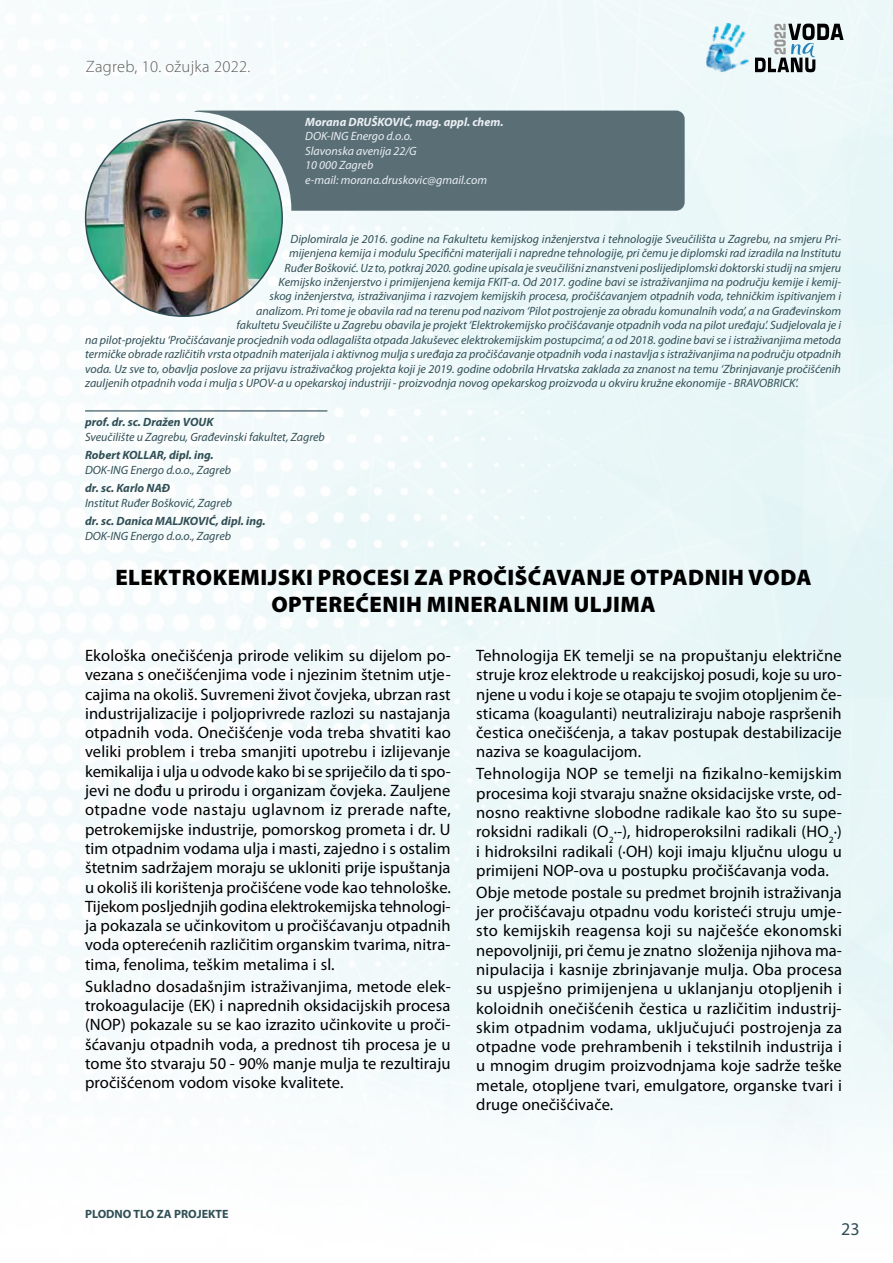
<style>
.page{position:relative;width:893px;height:1263px;background:#fff}
.page>*{position:absolute;margin:0;border:0;box-sizing:border-box;transform-origin:0 0}
.t1{font:900 22.5px/27px "Myriad Pro";letter-spacing:.02em;color:#000;text-align:center}
.t2{font:18px "Myriad Pro";color:#314f56}
.t3{font:900 16.8px "Eurostile TOT";color:#979695;scale:.73 1}
.t4{font:16.5px/19.4px "Myriad Pro";letter-spacing:.005em;color:#000;text-align:justify}
.t5{font:300 16.5px "Myriad Pro";letter-spacing:.02em;color:#5d5b59}
.t6{font:italic 12px "Myriad Pro";color:#314f56}
.t7{font:italic 700 12px "Myriad Pro";color:#314f56}
.t8{font:italic 12px/14.4px "Myriad Pro";color:#eaeff3}
.t9{font:italic 700 12px "Myriad Pro";color:#eaeff3}
.t10{font:700 12px "Myriad Pro";color:#314f56}
</style>
<div class="page">
<img style="left:1px;top:0;width:892px;height:1147px">
<img style="left:706px;top:22px;width:43px;height:50px">
<svg style="left:755px;top:24px;width:89px;height:48px;background:#b0babc"></svg>
<div style="left:194px;top:111px;width:491px;height:100px;background:#5a6e76"></div>
<hr style="left:85px;top:410px;width:242px;height:1px;background:#314f56">
<img style="left:86px;top:120px;width:196px;height:196px;border-radius:98px">
<p class="t5" style="left:86px;top:57px;width:166px">Zagreb, 10. ožujka 2022.</p>
<p class="t9" style="left:305px;top:115px;width:200px">Morana DRUŠKOVIĆ, mag. appl. chem.</p>
<p class="t8" style="left:305px;top:129px;width:183px">DOK-ING Energo d.o.o.<br>Slavonska avenija 22/G<br>10 000 Zagreb<br>e-mail: morana.druskovic@gmail.com</p>
<p class="t3" style="left:771px;top:55px;width:45px;rotate:-90deg">2022</p>
<p class="t6" style="left:291px;top:232px;width:552px">Diplomirala je 2016. godine na Fakultetu kemijskog inženjerstva i tehnologije Sveučilišta u Zagrebu, na smjeru Pri-</p>
<p class="t6" style="left:289px;top:247px;width:554px">mijenjena kemija i modulu Specifični materijali i napredne tehnologije, pri čemu je diplomski rad izradila na Institutu</p>
<p class="t6" style="left:285px;top:261px;width:558px">Ruđer Bošković. Uz to, potkraj 2020. godine upisala je sveučilišni znanstveni poslijediplomski doktorski studij na smjeru</p>
<p class="t6" style="left:279px;top:276px;width:564px">Kemijsko inženjerstvo i primijenjena kemija FKIT-a. Od 2017. godine bavi se istraživanjima na području kemije i kemij-</p>
<p class="t6" style="left:270px;top:290px;width:573px">skog inženjerstva, istraživanjima i razvojem kemijskih procesa, pročišćavanjem otpadnih voda, tehničkim ispitivanjem i</p>
<p class="t6" style="left:256px;top:304px;width:587px">analizom. Pri tome je obavila rad na terenu pod nazivom ‘Pilot postrojenje za obradu komunalnih voda’, a na Građevinskom</p>
<p class="t6" style="left:237px;top:319px;width:606px">fakultetu Sveučilište u Zagrebu obavila je projekt ‘Elektrokemijsko pročišćavanje otpadnih voda na pilot uređaju’. Sudjelovala je i</p>
<p class="t6" style="left:85px;top:333px;width:758px">na pilot-projektu ‘Pročišćavanje procjednih voda odlagališta otpada Jakuševec elektrokemijskim postupcima’, a od 2018. godine bavi se i istraživanjima metoda</p>
<p class="t6" style="left:85px;top:348px;width:758px">termičke obrade različitih vrsta otpadnih materijala i aktivnog mulja s uređaja za pročišćavanje otpadnih voda i nastavlja s istraživanjima na području otpadnih</p>
<p class="t6" style="left:85px;top:362px;width:757px">voda. Uz sve to, obavlja poslove za prijavu istraživačkog projekta koji je 2019. godine odobrila Hrvatska zaklada za znanost na temu ‘Zbrinjavanje pročišćenih</p>
<p class="t6" style="left:85px;top:376px;width:715px">zauljenih otpadnih voda i mulja s UPOV-a u opekarskoj industriji - proizvodnja novog opekarskog proizvoda u okviru kružne ekonomije - BRAVOBRICK’.</p>
<p class="t7" style="left:85px;top:416px;width:130px">prof. dr. sc. Dražen VOUK</p>
<p class="t6" style="left:85px;top:430px;width:241px">Sveučilište u Zagrebu, Građevinski fakultet, Zagreb</p>
<p class="t7" style="left:85px;top:449px;width:130px">Robert KOLLAR, dipl. ing.</p>
<p class="t6" style="left:85px;top:463px;width:148px">DOK-ING Energo d.o.o., Zagreb</p>
<p class="t7" style="left:85px;top:482px;width:87px">dr. sc. Karlo NAĐ</p>
<p class="t6" style="left:85px;top:496px;width:149px">Institut Ruđer Bošković, Zagreb</p>
<p class="t7" style="left:85px;top:515px;width:182px">dr. sc. Danica MALJKOVIĆ, dipl. ing.</p>
<p class="t6" style="left:85px;top:529px;width:148px">DOK-ING Energo d.o.o., Zagreb</p>
<h1 class="t1" style="left:115px;top:564px;width:698px">ELEKTROKEMIJSKI PROCESI ZA PROČIŠĆAVANJE OTPADNIH VODA<br>OPTEREĆENIH MINERALNIM ULJIMA</h1>
<p class="t4" style="left:85px;top:646px;width:367px">Ekološka onečišćenja prirode velikim su dijelom po&shy;vezana s onečišćenjima vode i njezinim štetnim utje&shy;cajima na okoliš. Suvremeni život čovjeka, ubrzan rast industrijalizacije i poljoprivrede razlozi su nastajanja otpadnih voda. Onečišćenje voda treba shvatiti kao veliki problem i treba smanjiti upotrebu i izlijevanje kemikalija i ulja u odvode kako bi se spriječilo da ti spo&shy;jevi ne dođu u prirodu i organizam čovjeka. Zauljene otpadne vode nastaju uglavnom iz prerade nafte, petrokemijske industrije, pomorskog prometa i dr. U tim otpadnim vodama ulja i masti, zajedno i s ostalim štetnim sadržajem moraju se ukloniti prije ispuštanja u okoliš ili korištenja pročišćene vode kao tehnološke.<br>Tijekom posljednjih godina elektrokemijska tehnologi&shy;ja pokazala se učinkovitom u pročišćavanju otpadnih voda opterećenih različitim organskim tvarima, nitra&shy;tima, fenolima, teškim metalima i sl.</p>
<p class="t4" style="left:85px;top:977px;width:367px">Sukladno dosadašnjim istraživanjima, metode elek&shy;trokoagulacije (EK) i naprednih oksidacijskih procesa (NOP) pokazale su se kao izrazito učinkovite u proči&shy;šćavanju otpadnih voda, a prednost tih procesa je u tome što stvaraju 50 - 90% manje mulja te rezultiraju pročišćenom vodom visoke kvalitete.</p>
<p class="t4" style="left:476px;top:646px;width:367px">Tehnologija EK temelji se na propuštanju električne struje kroz elektrode u reakcijskoj posudi, koje su uro&shy;njene u vodu i koje se otapaju te svojim otopljenim če&shy;sticama (koagulanti) neutraliziraju naboje raspršenih čestica onečišćenja, a takav postupak destabilizacije naziva se koagulacijom.</p>
<p class="t4" style="left:476px;top:764px;width:367px">Tehnologija NOP se temelji na fizikalno-kemijskim procesima koji stvaraju snažne oksidacijske vrste, od&shy;nosno reaktivne slobodne radikale kao što su supe&shy;roksidni radikali (O<sub>2</sub>·-), hidroperoksilni radikali (HO<sub>2</sub>·) i hidroksilni radikali (·OH) koji imaju ključnu ulogu u primijeni NOP-ova u postupku pročišćavanja voda.</p>
<p class="t4" style="left:476px;top:883px;width:367px">Obje metode postale su predmet brojnih istraživanja jer pročišćavaju otpadnu vodu koristeći struju umje&shy;sto kemijskih reagensa koji su najčešće ekonomski nepovoljniji, pri čemu je znatno složenija njihova ma&shy;nipulacija i kasnije zbrinjavanje mulja. Oba procesa su uspješno primijenjena u uklanjanju otopljenih i koloidnih onečišćenih čestica u različitim industrij&shy;skim otpadnim vodama, uključujući postrojenja za otpadne vode prehrambenih i tekstilnih industrija i u mnogim drugim proizvodnjama koje sadrže teške metale, otopljene tvari, emulgatore, organske tvari i druge onečišćivače.</p>
<p class="t10" style="left:85px;top:1207px;width:145px">PLODNO TLO ZA PROJEKTE</p>
<p class="t2" style="left:841px;top:1219px;width:20px">23</p>
</div>
